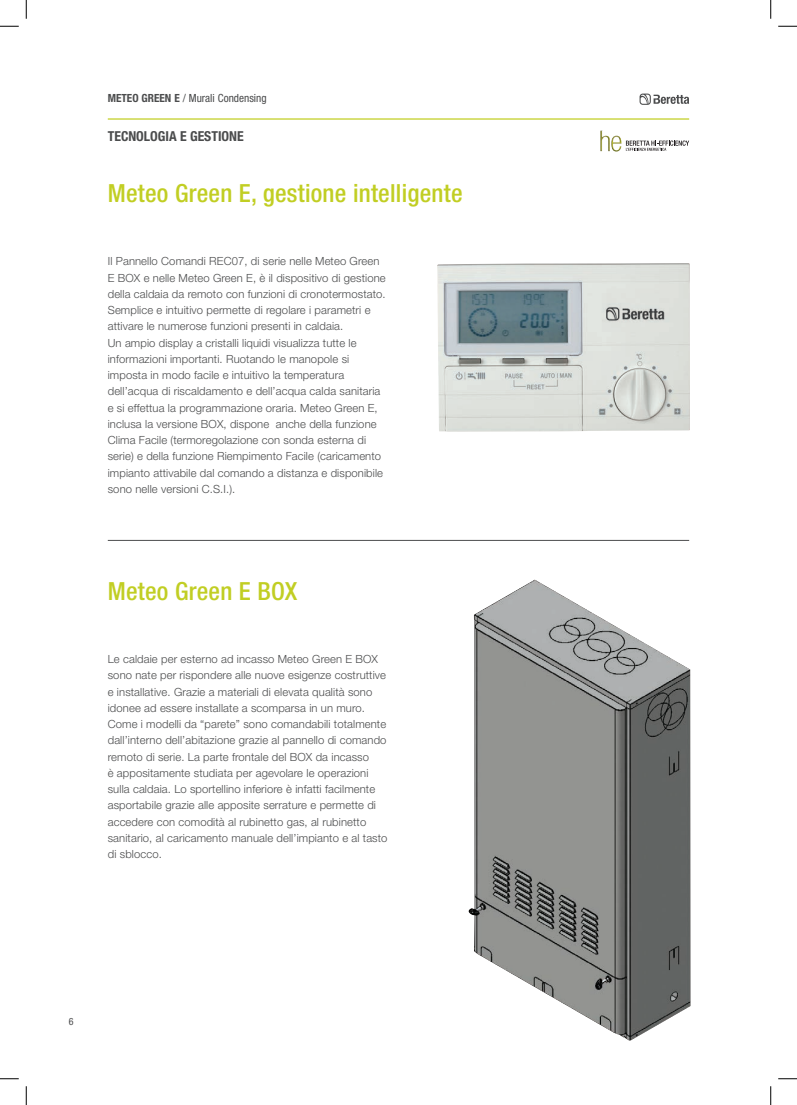
<style>
.page{position:relative;width:797px;height:1105px;background:#fff}
.page>*{position:absolute;margin:0;border:0;box-sizing:border-box;transform-origin:0 0}
.t1{font:500 condensed 25px "Helvetica Neue";letter-spacing:.01em;color:#c1ce23}
.t2{font:700 condensed 13.75px "Helvetica Neue";color:#4b4c4d}
.t3{font:300 11.25px/16.2px "Helvetica Neue";letter-spacing:.01em;color:#4b4c4d}
.t4{font:condensed 11.25px "Helvetica Neue";color:#4b4c4d}
.t5{font:condensed 10px "Helvetica Neue";color:#4b4c4d}
.s1{font-weight:700}
</style>
<div class="page">
<hr style="left:108px;top:118px;width:581px;height:2px;background:#c1ce23">
<svg style="left:639px;top:94px;width:50px;height:11px"></svg>
<svg style="left:626px;top:141px;width:63px;height:10px"></svg>
<img style="left:600px;top:131px;width:21px;height:21px">
<hr style="left:108px;top:540px;width:581px;height:1px;background:#4b4c4d">
<img style="left:437px;top:263px;width:253px;height:169px">
<img style="left:468px;top:580px;width:222px;height:461px">
<svg style="left:0;top:25px;width:19px;height:2px"></svg>
<svg style="left:778px;top:25px;width:19px;height:2px"></svg>
<svg style="left:0;top:1078px;width:19px;height:1px"></svg>
<svg style="left:778px;top:1078px;width:19px;height:1px"></svg>
<svg style="left:25px;top:0;width:2px;height:19px"></svg>
<svg style="left:25px;top:1086px;width:2px;height:19px"></svg>
<svg style="left:770px;top:0;width:1px;height:19px"></svg>
<svg style="left:770px;top:1086px;width:1px;height:19px"></svg>
<p class="t4" style="left:108px;top:92px;width:160px"><span class="s1">METEO GREEN E</span> / Murali Condensing</p>
<p class="t2" style="left:108px;top:128px;width:137px">TECNOLOGIA E GESTIONE</p>
<h1 class="t1" style="left:108px;top:178px;width:356px">Meteo Green E, gestione intelligente</h1>
<p class="t3" style="left:108px;top:253px;width:279px">Il Pannello Comandi REC07, di serie nelle Meteo Green E BOX e nelle Meteo Green E, è il dispositivo di gestione della caldaia da remoto con funzioni di cronotermostato.<br>Semplice e intuitivo permette di regolare i parametri e attivare le numerose funzioni presenti in caldaia.<br>Un ampio display a cristalli liquidi visualizza tutte le informazioni importanti. Ruotando le manopole si imposta in modo facile e intuitivo la temperatura dell’acqua di riscaldamento e dell’acqua calda sanitaria e si effettua la programmazione oraria. Meteo Green E, inclusa la versione BOX, dispone anche della funzione Clima Facile (termoregolazione con sonda esterna di serie) e della funzione Riempimento Facile (caricamento impianto attivabile dal comando a distanza e disponibile sono nelle versioni C.S.I.).</p>
<h1 class="t1" style="left:108px;top:576px;width:191px">Meteo Green E BOX</h1>
<p class="t3" style="left:108px;top:651px;width:281px">Le caldaie per esterno ad incasso Meteo Green E BOX sono nate per rispondere alle nuove esigenze costruttive e installative. Grazie a materiali di elevata qualità sono idonee ad essere installate a scomparsa in un muro.<br>Come i modelli da “parete” sono comandabili totalmente dall’interno dell’abitazione grazie al pannello di comando remoto di serie. La parte frontale del BOX da incasso<br>è appositamente studiata per agevolare le operazioni sulla caldaia. Lo sportellino inferiore è infatti facilmente asportabile grazie alle apposite serrature e permette di accedere con comodità al rubinetto gas, al rubinetto sanitario, al caricamento manuale dell’impianto e al tasto di sblocco.</p>
<p class="t5" style="left:69px;top:1015px;width:6px">6</p>
</div>
